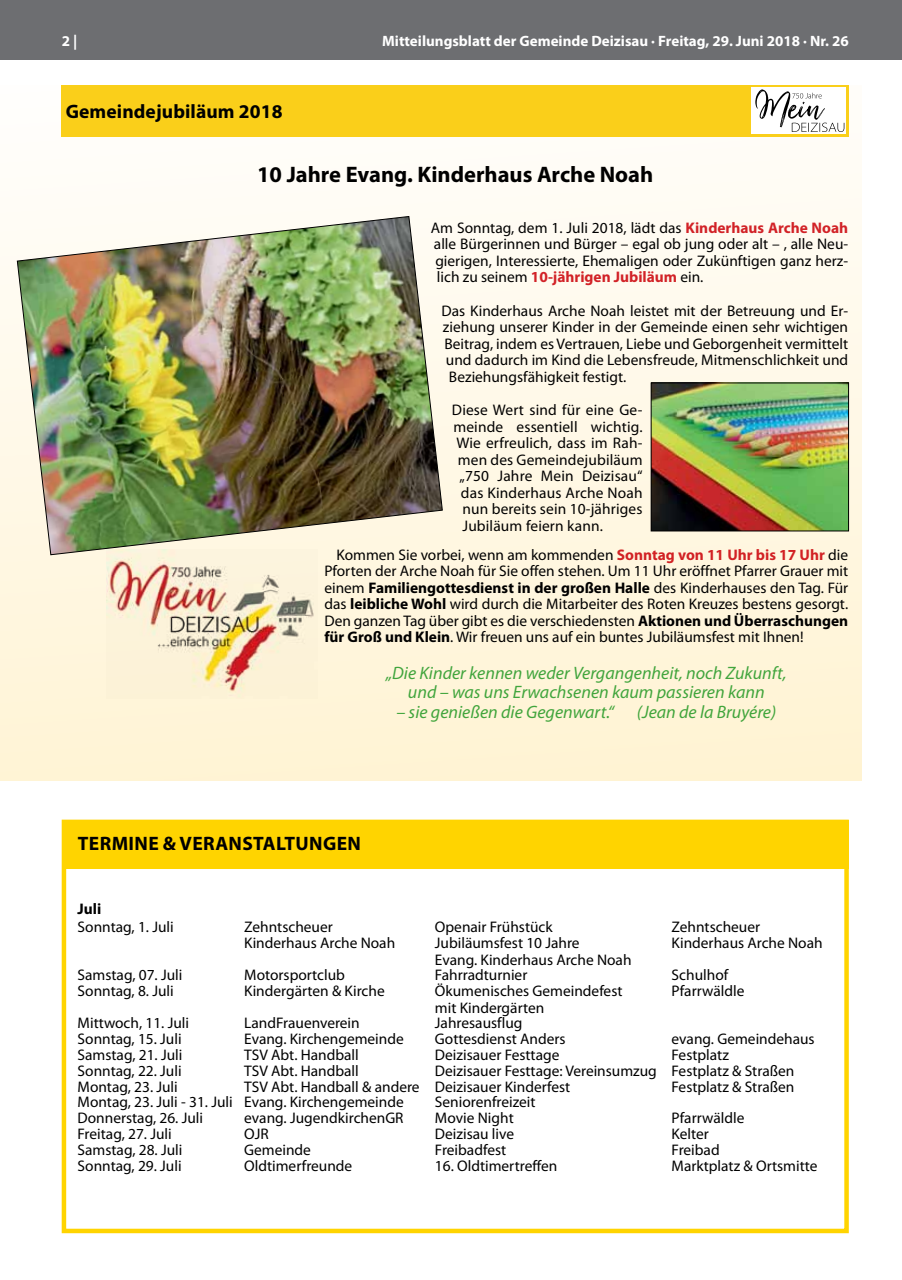
<style>
.page{position:relative;width:902px;height:1280px;background:#fff}
.page>*{position:absolute;margin:0;border:0;box-sizing:border-box;transform-origin:0 0}
.t1{font:700 22.5px "Myriad Pro";color:#000}
.t2{font:700 19.5px "Myriad Pro";letter-spacing:.005em;color:#000}
.t3{font:italic 18px/19.5px "Myriad Pro";color:#41ad49;text-align:center}
.t4{font:15.3px/16.5px "Myriad Pro";color:#000;text-align:justify}
.t5{font:700 15.3px "Myriad Pro";color:#000}
.t6{font:700 15px "Myriad Pro";color:#fff}
.s1{font-weight:700;color:#d2232a}
.s2{font-weight:700}
</style>
<div class="page">
<div style="left:0;top:0;width:901px;height:60px;background:#6d6e71"></div>
<div style="left:0;top:85px;width:861px;height:695px;background:linear-gradient(to bottom,#fffdf9,#fef2d3)"></div>
<div style="left:62px;top:85px;width:786px;height:51px;background:#facf1a"></div>
<div style="left:751px;top:87px;width:95px;height:47px;background:#fff"></div>
<svg style="left:755px;top:89px;width:89px;height:43px"></svg>
<img style="left:17px;top:216px;width:426px;height:339px">
<img style="left:106px;top:550px;width:211px;height:149px">
<img style="left:652px;top:385px;width:194px;height:144px">
<div style="left:650px;top:383px;width:198px;height:148px;border:1px solid #000"></div>
<div style="left:62px;top:820px;width:786px;height:413px;border:4px solid #ffd400"></div>
<div style="left:62px;top:820px;width:786px;height:48px;background:#ffd400"></div>
<p class="t6" style="left:62px;top:31px;width:17px">2 |</p>
<p class="t6" style="left:382px;top:31px;width:468px">Mitteilungsblatt der Gemeinde Deizisau · Freitag, 29. Juni 2018 · Nr. 26</p>
<p class="t2" style="left:66px;top:98px;width:218px">Gemeindejubiläum 2018</p>
<h1 class="t1" style="left:257px;top:160px;width:397px">10 Jahre Evang. Kinderhaus Arche Noah</h1>
<p class="t4" style="left:431px;top:219px;width:419px">Am Sonntag, dem 1. Juli 2018, lädt das <span class="s1">Kinderhaus Arche Noah </span>alle Bürgerinnen und Bürger – egal ob jung oder alt – , alle Neu&shy;gierigen, Interessierte, Ehemaligen oder Zukünftigen ganz herz&shy;lich zu seinem <span class="s1">10-jährigen Jubiläum</span> ein.</p>
<p class="t4" style="left:441px;top:302px;width:408px">Das Kinderhaus Arche Noah leistet mit der Betreuung und Er-</p>
<p class="t4" style="left:443px;top:319px;width:406px">ziehung unserer Kinder in der Gemeinde einen sehr wichtigen</p>
<p class="t4" style="left:444px;top:335px;width:405px">Beitrag, indem es Vertrauen, Liebe und Geborgenheit vermittelt</p>
<p class="t4" style="left:446px;top:351px;width:404px">und dadurch im Kind die Lebensfreude, Mitmenschlichkeit und</p>
<p class="t4" style="left:449px;top:368px;width:179px">Beziehungsfähigkeit festigt.</p>
<p class="t4" style="left:452px;top:401px;width:192px">Diese Wert sind für eine Ge-</p>
<p class="t4" style="left:453px;top:418px;width:191px">meinde essentiell wichtig.</p>
<p class="t4" style="left:456px;top:434px;width:188px">Wie erfreulich, dass im Rah-</p>
<p class="t4" style="left:458px;top:451px;width:186px">men des Gemeindejubiläum</p>
<p class="t4" style="left:459px;top:467px;width:185px">„750 Jahre Mein Deizisau“</p>
<p class="t4" style="left:461px;top:484px;width:183px">das Kinderhaus Arche Noah</p>
<p class="t4" style="left:462px;top:500px;width:181px">nun bereits sein 10-jähriges</p>
<p class="t4" style="left:462px;top:517px;width:142px">Jubiläum feiern kann.</p>
<p class="t4" style="left:324px;top:546px;width:525px;text-indent:12px">Kommen Sie vorbei, wenn am kommenden <span class="s1">Sonntag von 11 Uhr bis 17 Uhr</span> die Pforten der Arche Noah für Sie offen stehen. Um 11 Uhr eröffnet Pfarrer Grauer mit einem <span class="s2">Familiengottesdienst in der großen Halle</span> des Kinderhauses den Tag. Für das <span class="s2">leibliche Wohl</span> wird durch die Mitarbeiter des Roten Kreuzes bestens gesorgt.<br>Den ganzen Tag über gibt es die verschiedensten <span class="s2">Aktionen und Überraschungen für Groß und Klein</span>. Wir freuen uns auf ein buntes Jubiläumsfest mit Ihnen!</p>
<p class="t3" style="left:386px;top:664px;width:402px">„Die Kinder kennen weder Vergangenheit, noch Zukunft, und – was uns Erwachsenen kaum passieren kann</p>
<p class="t3" style="left:396px;top:703px;width:219px">– sie genießen die Gegenwart.“</p>
<p class="t3" style="left:637px;top:703px;width:141px">(Jean de la Bruyére)</p>
<p class="t2" style="left:78px;top:830px;width:151px">Termine &amp; Veransta</p>
<p class="t2" style="left:276px;top:830px;width:47px">ltungen</p>
<p class="t5" style="left:78px;top:899px;width:25px">Juli</p>
<p class="t4" style="left:78px;top:918px;width:98px">Sonntag, 1. Juli</p>
<p class="t4" style="left:244px;top:918px;width:90px">Zehntscheuer</p>
<p class="t4" style="left:435px;top:918px;width:119px">Openair Frühstück</p>
<p class="t4" style="left:671px;top:918px;width:90px">Zehntscheuer</p>
<p class="t4" style="left:244px;top:934px;width:152px">Kinderhaus Arche Noah</p>
<p class="t4" style="left:435px;top:934px;width:198px">Jubiläumsfest 10 Jahre<br>Evang. Kinderhaus Arche Noah</p>
<p class="t4" style="left:671px;top:934px;width:152px">Kinderhaus Arche Noah</p>
<p class="t4" style="left:78px;top:967px;width:106px">Samstag, 07. Juli</p>
<p class="t4" style="left:244px;top:967px;width:102px">Motorsportclub</p>
<p class="t4" style="left:435px;top:967px;width:94px">Fahrradturnier</p>
<p class="t4" style="left:671px;top:967px;width:58px">Schulhof</p>
<p class="t4" style="left:78px;top:982px;width:98px">Sonntag, 8. Juli</p>
<p class="t4" style="left:244px;top:982px;width:142px">Kindergärten &amp; Kirche</p>
<p class="t4" style="left:435px;top:982px;width:189px">Ökumenisches Gemeindefest mit Kindergärten</p>
<p class="t4" style="left:671px;top:982px;width:74px">Pfarrwäldle</p>
<p class="t4" style="left:78px;top:1015px;width:113px">Mittwoch, 11. Juli</p>
<p class="t4" style="left:244px;top:1015px;width:117px">LandFrauenverein</p>
<p class="t4" style="left:435px;top:1015px;width:89px">Jahresausflug</p>
<p class="t4" style="left:78px;top:1030px;width:106px">Sonntag, 15. Juli</p>
<p class="t4" style="left:244px;top:1030px;width:161px">Evang. Kirchengemeinde</p>
<p class="t4" style="left:435px;top:1030px;width:132px">Gottesdienst Anders</p>
<p class="t4" style="left:671px;top:1030px;width:145px">evang. Gemeindehaus</p>
<p class="t4" style="left:78px;top:1046px;width:106px">Samstag, 21. Juli</p>
<p class="t4" style="left:244px;top:1046px;width:116px">TSV Abt. Handball</p>
<p class="t4" style="left:435px;top:1046px;width:126px">Deizisauer Festtage</p>
<p class="t4" style="left:671px;top:1046px;width:59px">Festplatz</p>
<p class="t4" style="left:78px;top:1062px;width:106px">Sonntag, 22. Juli</p>
<p class="t4" style="left:244px;top:1062px;width:116px">TSV Abt. Handball</p>
<p class="t4" style="left:435px;top:1062px;width:361px">Deizisauer Festtage: Vereinsumzug Festplatz &amp; Straßen</p>
<p class="t4" style="left:78px;top:1078px;width:102px">Montag, 23. Juli</p>
<p class="t4" style="left:244px;top:1078px;width:327px">TSV Abt. Handball &amp; andere Deizisauer Kinderfest</p>
<p class="t4" style="left:671px;top:1078px;width:124px">Festplatz &amp; Straßen</p>
<p class="t4" style="left:78px;top:1094px;width:328px">Montag, 23. Juli - 31. Juli Evang. Kirchengemeinde</p>
<p class="t4" style="left:435px;top:1094px;width:102px">Seniorenfreizeit</p>
<p class="t4" style="left:78px;top:1109px;width:127px">Donnerstag, 26. Juli</p>
<p class="t4" style="left:244px;top:1109px;width:161px">evang. JugendkirchenGR</p>
<p class="t4" style="left:435px;top:1109px;width:80px">Movie Night</p>
<p class="t4" style="left:671px;top:1109px;width:74px">Pfarrwäldle</p>
<p class="t4" style="left:78px;top:1125px;width:96px">Freitag, 27. Juli</p>
<p class="t4" style="left:244px;top:1125px;width:26px">OJR</p>
<p class="t4" style="left:435px;top:1125px;width:81px">Deizisau live</p>
<p class="t4" style="left:671px;top:1125px;width:39px">Kelter</p>
<p class="t4" style="left:78px;top:1141px;width:106px">Samstag, 28. Juli</p>
<p class="t4" style="left:244px;top:1141px;width:68px">Gemeinde</p>
<p class="t4" style="left:435px;top:1141px;width:73px">Freibadfest</p>
<p class="t4" style="left:671px;top:1141px;width:50px">Freibad</p>
<p class="t4" style="left:78px;top:1157px;width:106px">Sonntag, 29. Juli</p>
<p class="t4" style="left:244px;top:1157px;width:110px">Oldtimerfreunde</p>
<p class="t4" style="left:435px;top:1157px;width:124px">16. Oldtimertreffen</p>
<p class="t4" style="left:671px;top:1157px;width:147px">Marktplatz &amp; Ortsmitte</p>
</div>
